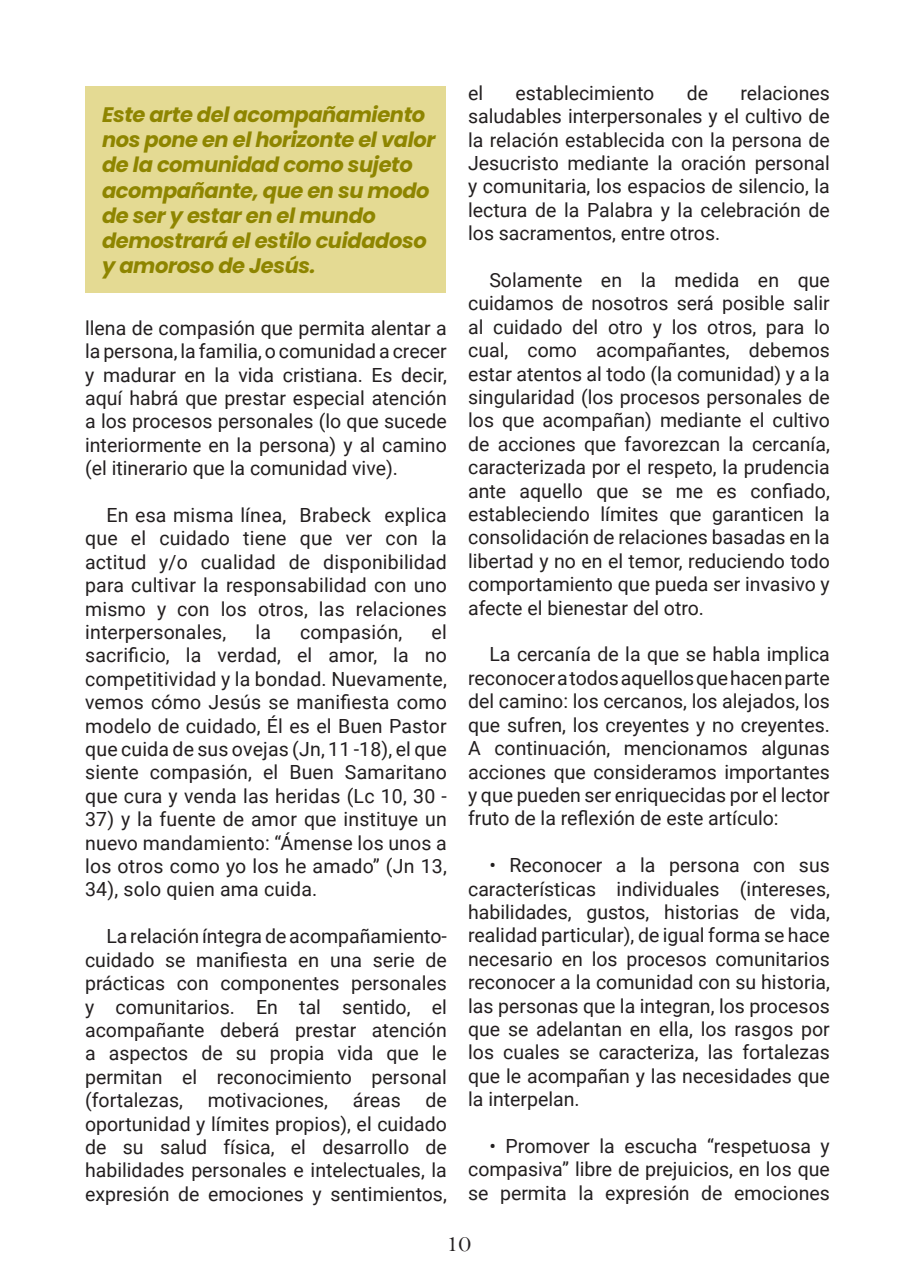
<style>
.page{position:relative;width:915px;height:1276px;background:#fff}
.page>*{position:absolute;margin:0;border:0;box-sizing:border-box;transform-origin:0 0}
.t1{font:25.5px "Bell";color:#231f20}
.destacado{font:italic 700 21px/25.2px "Poppins";letter-spacing:-.02em;color:#8e8500}
.texto{font:19.5px/23.4px "Roboto";color:#231f20;text-align:justify}
</style>
<div class="page">
<div style="left:86px;top:86px;width:360px;height:206px;background:#e4da93"></div>
<p class="destacado" style="left:102px;top:102px;width:335px">Este arte del acompañamiento nos pone en el horizonte el valor de la comunidad como sujeto acompañante, que en su modo de ser y estar en el mundo demostrará el estilo cuidadoso y amoroso de Jesús.</p>
<p class="texto" style="left:85px;top:315px;width:363px">llena de compasión que permita alentar a la persona, la familia, o comunidad a crecer y madurar en la vida cristiana. Es decir, aquí habrá que prestar especial atención a los procesos personales (lo que sucede interiormente en la persona) y al camino (el itinerario que la comunidad vive).</p>
<p class="texto" style="left:85px;top:502px;width:363px;text-indent:21px">En esa misma línea, Brabeck explica que el cuidado tiene que ver con la actitud y/o cualidad de disponibilidad para cultivar la responsabilidad con uno mismo y con los otros, las relaciones interpersonales,</p>
<p class="texto" style="left:85px;top:619px;width:363px;text-indent:346px">el sacrificio, la verdad, el amor, la no competitividad y la bondad. Nuevamente, vemos cómo Jesús se manifiesta como modelo de cuidado, Él es el Buen Pastor que cuida de sus ovejas (Jn, 11 -18), el que siente compasión, el Buen Samaritano que cura y venda las heridas (Lc 10, 30 -</p>
<p class="texto" style="left:85px;top:807px;width:363px">37) y la fuente de amor que instituye un nuevo mandamiento: “Ámense los unos a los otros como yo los he amado” (Jn 13, 34), solo quien ama cuida.</p>
<p class="texto" style="left:85px;top:924px;width:363px;text-indent:21px">La relación íntegra de acompañamiento&shy;cuidado se manifiesta en una serie de prácticas con componentes personales y comunitarios. En tal sentido, el acompañante deberá prestar atención a aspectos de su propia vida que le permitan el reconocimiento personal (fortalezas,</p>
<p class="texto" style="left:255px;top:619px;width:17px">la</p>
<p class="texto" style="left:300px;top:619px;width:104px">compasión,</p>
<p class="texto" style="left:85px;top:1087px;width:363px;text-indent:340px">de oportunidad y límites propios), el cuidado de su salud física, el desarrollo de habilidades personales e intelectuales, la expresión de emociones y sentimientos,</p>
<p class="texto" style="left:208px;top:1087px;width:122px">motivaciones,</p>
<p class="texto" style="left:352px;top:1087px;width:50px">áreas</p>
<p class="texto" style="left:468px;top:80px;width:363px;text-indent:272px">relaciones saludables interpersonales y el cultivo de la relación establecida con la persona de Jesucristo mediante la oración personal y comunitaria, los espacios de silencio, la lectura de la Palabra y la celebración de los sacramentos, entre otros.</p>
<p class="texto" style="left:468px;top:268px;width:363px;text-indent:21px">Solamente en la medida en que cuidamos de nosotros será posible salir al cuidado del otro y los otros, para lo cual, como acompañantes, debemos estar atentos al todo (la comunidad) y a la singularidad (los procesos personales de los que acompañan) mediante el cultivo de acciones que favorezcan la cercanía, caracterizada por el respeto, la prudencia ante aquello que se me es confiado, estableciendo límites que garanticen la consolidación de relaciones basadas en la libertad y no en el temor, reduciendo todo comportamiento que pueda ser invasivo y afecte el bienestar del otro.</p>
<p class="texto" style="left:468px;top:642px;width:363px;text-indent:21px">La cercanía de la que se habla implica reconocer a todos aquellos que hacen parte del camino: los cercanos, los alejados, los que sufren, los creyentes y no creyentes.<br>A continuación, mencionamos algunas acciones que consideramos importantes y que pueden ser enriquecidas por el lector fruto de la reflexión de este artículo:</p>
<p class="texto" style="left:468px;top:853px;width:363px;text-indent:21px">• Reconocer a la persona con sus características individuales (intereses, habilidades, gustos, historias de vida, realidad particular), de igual forma se hace necesario en los procesos comunitarios reconocer a la comunidad con su historia, las personas que la integran, los procesos que se adelantan en ella, los rasgos por los cuales se caracteriza, las fortalezas que le acompañan y las necesidades que la interpelan.</p>
<p class="texto" style="left:468px;top:1133px;width:363px;text-indent:21px">• Promover la escucha “respetuosa y compasiva” libre de prejuicios, en los que se permita la expresión de emociones</p>
<p class="texto" style="left:468px;top:80px;width:17px">el</p>
<p class="texto" style="left:515px;top:80px;width:140px">establecimiento</p>
<p class="texto" style="left:686px;top:80px;width:23px">de</p>
<h1 class="t1" style="left:445px;top:1227px;width:27px">10</h1>
</div>
